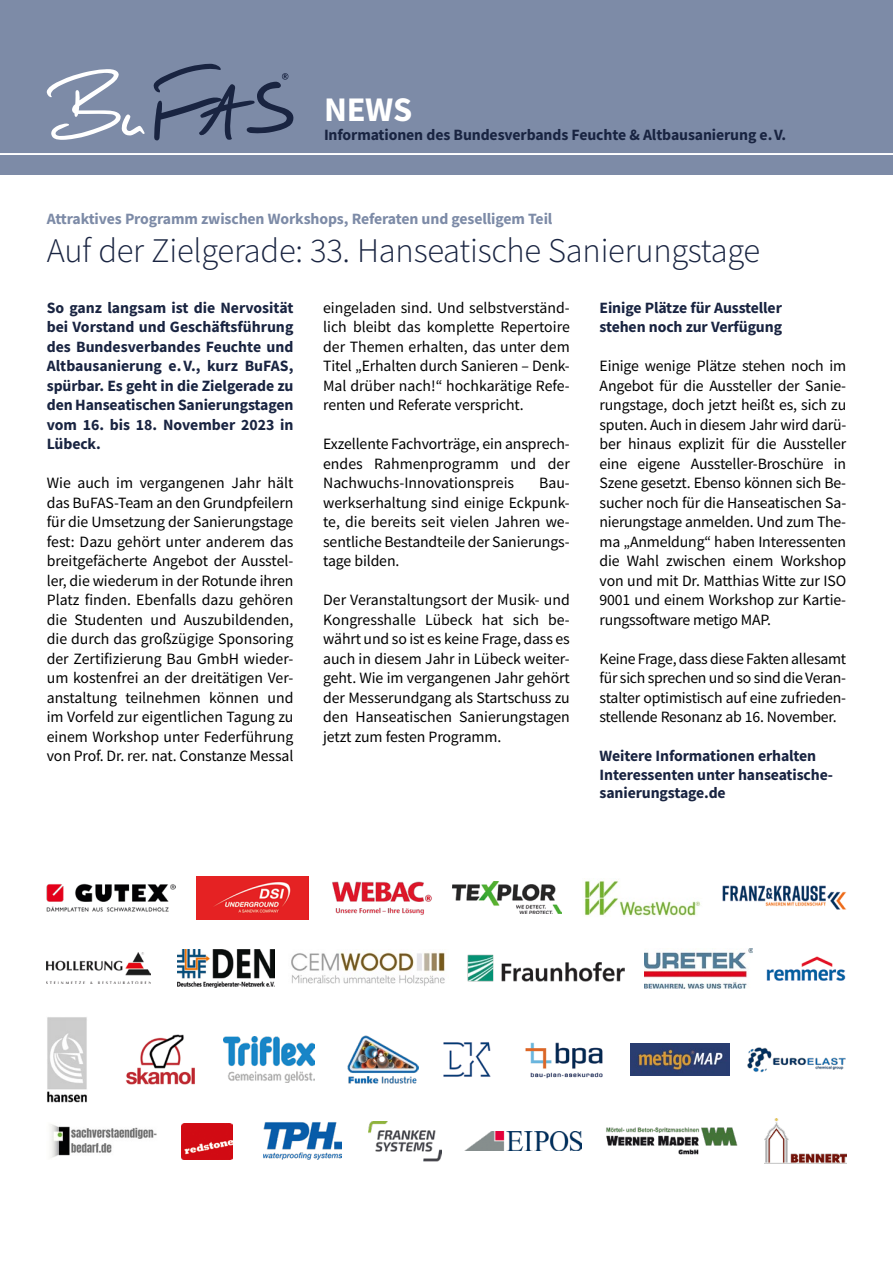
<style>
.page{position:relative;width:893px;height:1263px;background:#fff}
.page>*{position:absolute;margin:0;border:0;box-sizing:border-box;transform-origin:0 0}
.t1{font:300 34.5px "Source Sans Pro";letter-spacing:-.01em;color:#192441}
.t2{font:700 34.5px "Source Sans Pro";color:#fff}
.t3{font:15.75px/19.5px "Source Sans Pro";letter-spacing:-.01em;color:#000;text-align:justify}
.t4{font:700 15.75px/19.5px "Source Sans Pro";letter-spacing:-.01em;color:#192441}
.t5{font:700 15.75px "Source Sans Pro";letter-spacing:-.01em;color:#7d8ba7}
</style>
<div class="page">
<div style="left:0;top:0;width:893px;height:174px;background:#7d8ba7"></div>
<svg style="left:0;top:63px;width:893px;height:92px"></svg>
<svg style="left:46px;top:68px;width:99px;height:72px"></svg>
<svg style="left:153px;top:64px;width:141px;height:76px"></svg>
<img style="left:468px;top:955px;width:156px;height:27px">
<img style="left:630px;top:1044px;width:99px;height:31px">
<img style="left:47px;top:884px;width:129px;height:27px">
<img style="left:525px;top:1042px;width:78px;height:37px">
<img style="left:291px;top:952px;width:154px;height:34px">
<img style="left:177px;top:949px;width:97px;height:38px">
<img style="left:443px;top:1042px;width:48px;height:35px">
<img style="left:747px;top:1047px;width:99px;height:25px">
<img style="left:722px;top:886px;width:124px;height:23px">
<img style="left:348px;top:1036px;width:70px;height:47px">
<img style="left:47px;top:1017px;width:40px;height:86px">
<img style="left:47px;top:953px;width:104px;height:31px">
<img style="left:766px;top:956px;width:80px;height:25px">
<img style="left:765px;top:1118px;width:81px;height:46px">
<img style="left:465px;top:1132px;width:116px;height:19px">
<img style="left:369px;top:1121px;width:72px;height:40px">
<img style="left:264px;top:1122px;width:78px;height:38px">
<img style="left:197px;top:876px;width:111px;height:43px">
<img style="left:182px;top:1123px;width:50px;height:36px">
<img style="left:606px;top:1127px;width:132px;height:28px">
<img style="left:50px;top:1124px;width:107px;height:34px">
<img style="left:224px;top:1036px;width:91px;height:46px">
<img style="left:453px;top:881px;width:108px;height:33px">
<img style="left:125px;top:1034px;width:70px;height:51px">
<img style="left:644px;top:948px;width:108px;height:40px">
<img style="left:332px;top:881px;width:100px;height:34px">
<img style="left:584px;top:879px;width:117px;height:37px">
<h1 class="t2" style="left:324px;top:86px;width:90px">NEWS</h1>
<p class="t4" style="left:324px;top:124px;width:464px">Informationen des Bundesverbands Feuchte &amp; Altbausanierung e.V.</p>
<p class="t5" style="left:47px;top:208px;width:507px">Attraktives Programm zwischen Workshops, Referaten und geselligem Teil</p>
<h1 class="t1" style="left:47px;top:229px;width:715px">Auf der Zielgerade: 33. Hanseatische Sanierungstage</h1>
<p class="t4" style="left:47px;top:298px;width:248px;text-align:justify">So ganz langsam ist die Nervosität bei Vorstand und Geschäftsführung des Bundesverbandes Feuchte und Altbausanierung e.V., kurz BuFAS, spürbar. Es geht in die Zielgerade zu den Hanseatischen Sanierungstagen vom 16. bis 18. November 2023 in Lübeck.</p>
<p class="t3" style="left:47px;top:473px;width:248px">Wie auch im vergangenen Jahr hält das BuFAS-Team an den Grundpfeilern für die Umsetzung der Sanierungstage fest: Dazu gehört unter anderem das breitgefächerte Angebot der Ausstel&shy;ler, die wiederum in der Rotunde ihren Platz finden. Ebenfalls dazu gehören die Studenten und Auszubildenden, die durch das großzügige Sponsoring der Zertifizierung Bau GmbH wieder&shy;um kostenfrei an der dreitätigen Ver&shy;anstaltung teilnehmen können und im Vorfeld zur eigentlichen Tagung zu einem Workshop unter Federführung von Prof. Dr. rer. nat. Constanze Messal</p>
<p class="t3" style="left:323px;top:298px;width:248px">eingeladen sind. Und selbstverständ&shy;lich bleibt das komplette Repertoire der Themen erhalten, das unter dem Titel „Erhalten durch Sanieren – Denk-Mal drüber nach!“ hochkarätige Refe&shy;renten und Referate verspricht.</p>
<p class="t3" style="left:323px;top:434px;width:248px">Exzellente Fachvorträge, ein ansprech&shy;endes Rahmenprogramm und der Nachwuchs-Innovationspreis</p>
<p class="t3" style="left:323px;top:473px;width:248px;text-indent:216px">Bau&shy;werkserhaltung sind einige Eckpunk&shy;te, die bereits seit vielen Jahren we&shy;sentliche Bestandteile der Sanierungs&shy;tage bilden.</p>
<p class="t3" style="left:323px;top:590px;width:248px">Der Veranstaltungsort der Musik- und Kongresshalle Lübeck hat sich be&shy;währt und so ist es keine Frage, dass es auch in diesem Jahr in Lübeck weiter&shy;geht. Wie im vergangenen Jahr gehört der Messerundgang als Startschuss zu den Hanseatischen Sanierungstagen jetzt zum festen Programm.</p>
<p class="t4" style="left:600px;top:297px;width:184px">Einige Plätze für Aussteller stehen noch zur Verfügung</p>
<p class="t3" style="left:600px;top:356px;width:248px">Einige wenige Plätze stehen noch im Angebot für die Aussteller der Sanie&shy;rungstage, doch jetzt heißt es, sich zu sputen. Auch in diesem Jahr wird darü&shy;ber hinaus explizit für die Aussteller eine eigene Aussteller-Broschüre in Szene gesetzt. Ebenso können sich Be&shy;sucher noch für die Hanseatischen Sa&shy;nierungstage anmelden. Und zum The&shy;ma „Anmeldung“ haben Interessenten die Wahl zwischen einem Workshop von und mit Dr. Matthias Witte zur ISO 9001 und einem Workshop zur Kartie&shy;rungssoftware metigo MAP.</p>
<p class="t3" style="left:600px;top:649px;width:248px">Keine Frage, dass diese Fakten allesamt für sich sprechen und so sind die Veran&shy;stalter optimistisch auf eine zufrieden&shy;stellende Resonanz ab 16. November.</p>
<p class="t4" style="left:600px;top:746px;width:235px;line-height:18.9px">Weitere Informationen erhalten<br>Interessenten unter hanseatische&shy;sanierungstage.de</p>
</div>
